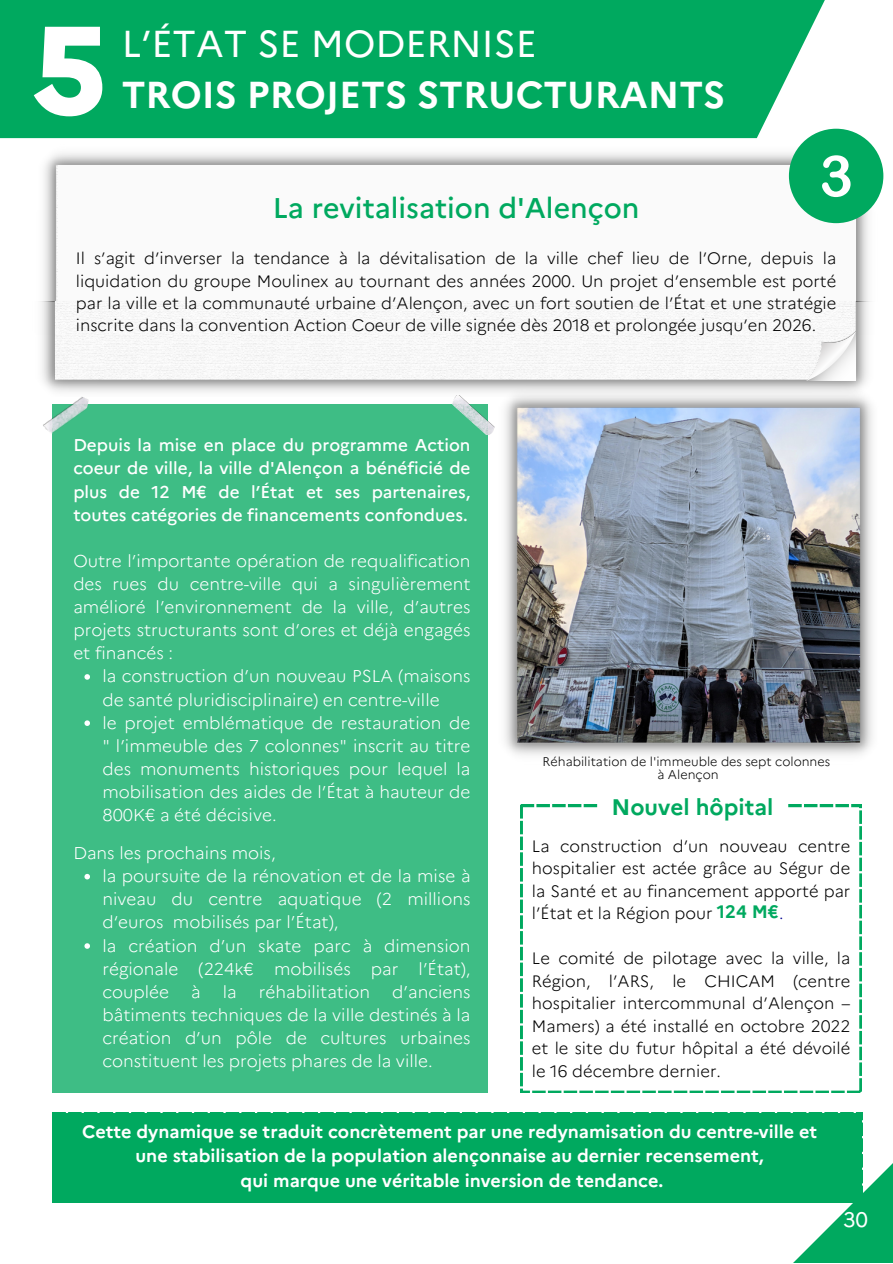
<style>
.page{position:relative;width:893px;height:1264px;background:#fff}
.page>*{position:absolute;margin:0;border:0;box-sizing:border-box;transform-origin:0 0}
.t1{font:800 124.35px "Marianne";color:#fff}
.t2{font:700 37.5px "Marianne";color:#fff}
.t3{font:37.5px "Marianne";color:#fff}
.t4{font:500 28.5px "Marianne";color:#00a95f}
.t5{font:700 22.5px "Marianne";color:#00a95f}
.t6{font:21px "Marianne";color:#fff}
.t7{font:700 18px "Marianne";color:#fff}
.t8{font:300 17.1px/23.1px "Marianne";color:#fff;text-align:justify}
.t9{font:500 17.1px/23.1px "Marianne";color:#fff;text-align:justify}
.t10{font:300 16.5px/22.5px "Marianne";color:#000;text-align:justify}
.t11{font:300 12.6px "Marianne";color:#000}
.s1{font-weight:700;font-size:18px;color:#00a95f}
.s2{color:#000091}
</style>
<div class="page">
<div style="left:0;top:0;width:825px;height:138px;background:#00a95f"></div>
<svg style="left:788px;top:1133px;width:104px;height:129px;fill:#00a95f"></svg>
<svg style="left:520px;top:805px;width:341px;height:287px"></svg>
<div style="left:52px;top:1112px;width:810px;height:90px;background:#00a95f"></div>
<div style="left:52px;top:404px;width:435px;height:688px;background:#3ebd85"></div>
<div style="left:599px;top:787px;width:186px;height:42px;background:#fff"></div>
<img style="left:505px;top:396px;width:368px;height:359px">
<img style="left:44px;top:144px;width:833px;height:157px">
<div style="left:58px;top:165px;width:797px;height:215px;background:#fafafa"></div>
<img style="left:42px;top:302px;width:826px;height:94px">
<div style="left:788px;top:129px;width:95px;height:94px;background:#00a95f;border-radius:50%"></div>
<svg style="left:822px;top:155px;width:28px;height:42px"></svg>
<svg style="left:84px;top:674px;width:6px;height:5px"></svg>
<svg style="left:84px;top:720px;width:6px;height:6px"></svg>
<svg style="left:84px;top:873px;width:6px;height:6px"></svg>
<svg style="left:84px;top:943px;width:6px;height:5px"></svg>
<img style="left:452px;top:395px;width:43px;height:39px">
<img style="left:42px;top:389px;width:47px;height:51px">
<img style="left:806px;top:330px;width:49px;height:50px">
<p class="t1" style="left:32px;top:-6px;width:76px">5</p>
<p class="t3" style="left:122px;top:20px;width:416px">L’ÉTAT SE MODERNISE</p>
<p class="t2" style="left:122px;top:72px;width:605px">TROIS PROJETS STRUCTURANTS</p>
<p class="t4" style="left:273px;top:190px;width:368px">La revitalisation d'Alençon</p>
<p class="t10" style="left:76px;top:247px;width:761px">Il s’agit d’inverser la tendance à la dévitalisation de la ville chef lieu de l’Orne, depuis la liquidation du groupe Moulinex au tournant des années 2000. Un projet d’ensemble est porté par la ville et la communauté urbaine d’Alençon, avec un fort soutien de l’État et une stratégie inscrite dans la convention Action Coeur de ville signée dès 2018 et prolongée jusqu’en 2026.</p>
<p class="t9" style="left:73px;top:433px;width:398px">Depuis la mise en place du programme Action coeur de ville, la ville d'Alençon a bénéficié de plus de 12 M€ de l’État et ses partenaires, toutes catégories de financements confondues.</p>
<p class="t8" style="left:73px;top:549px;width:398px">Outre l’importante opération de requalification des rues du centre-ville qui a singulièrement amélioré l’environnement de la ville, d’autres projets structurants sont d’ores et déjà engagés et financés :</p>
<p class="t8" style="left:102px;top:665px;width:369px">la construction d’un nouveau PSLA (maisons de santé pluridisciplinaire) en centre-ville</p>
<p class="t8" style="left:102px;top:711px;width:369px">le projet emblématique de restauration de " l’immeuble des 7 colonnes" inscrit au titre des monuments historiques pour lequel la mobilisation des aides de l’État à hauteur de 800K€ a été décisive.</p>
<p class="t8" style="left:73px;top:841px;width:204px">Dans les prochains mois,</p>
<p class="t8" style="left:102px;top:864px;width:369px">la poursuite de la rénovation et de la mise à niveau du centre aquatique (2 millions d‘euros mobilisés par l’État),</p>
<p class="t8" style="left:102px;top:933px;width:369px">la création d’un skate parc à dimension régionale (224k€ mobilisés par l’État), couplée</p>
<p class="t8" style="left:102px;top:980px;width:369px;text-indent:290px">d’anciens bâtiments techniques de la ville destinés à la création d’un pôle de cultures urbaines constituent les projets phares de la ville.</p>
<p class="t8" style="left:191px;top:980px;width:11px">à</p>
<p class="t8" style="left:223px;top:980px;width:15px">la</p>
<p class="t8" style="left:259px;top:980px;width:113px">réhabilitation</p>
<p class="t11" style="left:542px;top:753px;width:289px">Réhabilitation de l'immeuble des sept colonnes</p>
<p class="t11" style="left:657px;top:766px;width:62px">à Alençon</p>
<p class="t5" style="left:611px;top:793px;width:163px">Nouvel hôpital</p>
<p class="t10" style="left:532px;top:834px;width:320px">La construction d’un nouveau centre hospitalier est actée grâce au Ségur de la Santé et au financement apporté par l’État et la Région pour <span class="s1">124 M€</span><span class="s2">.</span></p>
<p class="t10" style="left:532px;top:946px;width:320px">Le comité de pilotage avec la ville, la Région, l’ARS, le CHICAM (centre hospitalier intercommunal d’Alençon – Mamers) a été installé en octobre 2022 et le site du futur hôpital a été dévoilé le 16 décembre dernier.</p>
<p class="t7" style="left:82px;top:1120px;width:736px">Cette dynamique se traduit concrètement par une redynamisation du centre-ville et</p>
<p class="t7" style="left:135px;top:1144px;width:629px">une stabilisation de la population alençonnaise au dernier recensement,</p>
<p class="t7" style="left:240px;top:1169px;width:424px">qui marque une véritable inversion de tendance.</p>
<p class="t6" style="left:843px;top:1207px;width:27px">30</p>
</div>
